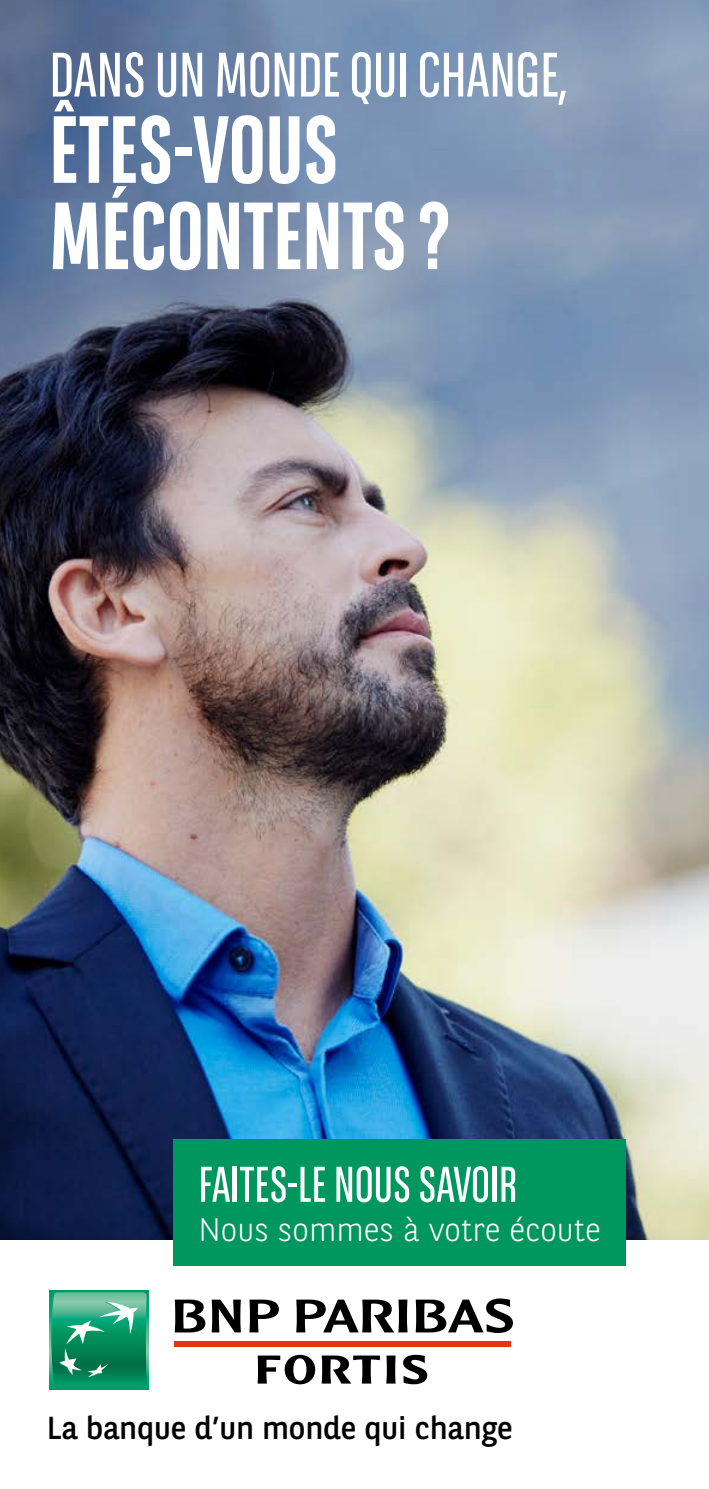
<style>
.page{position:relative;width:709px;height:1489px;background:#fff}
.page>*{position:absolute;margin:0;border:0;box-sizing:border-box;transform-origin:0 0}
.t1{font:700 95px/86.2px "BNPP Sans Condensed";color:#fff}
.t2{font:62.5px "BNPP Sans Condensed";color:#fff}
.t3{font:50px "BNPP Sans Condensed";color:#fff}
.t4{font:300 32.5px "BNPP Sans";color:#fff}
.t5{font:31.75px "BNPP Sans";letter-spacing:-.005em;color:#000}
</style>
<div class="page">
<img style="left:0;top:0;width:709px;height:1240px">
<div style="left:50px;top:1290px;width:99px;height:99px;background:linear-gradient(to right,#009c6a,#009c6a)"></div>
<svg style="left:51px;top:1292px;width:96px;height:94px;background:#2fa078"></svg>
<div style="left:175px;top:1341px;width:336px;height:5px;background:#e63312"></div>
<svg style="left:175px;top:1299px;width:30px;height:33px"></svg>
<svg style="left:212px;top:1299px;width:29px;height:33px"></svg>
<svg style="left:249px;top:1299px;width:30px;height:33px"></svg>
<svg style="left:296px;top:1299px;width:111px;height:33px"></svg>
<svg style="left:415px;top:1298px;width:98px;height:34px"></svg>
<svg style="left:257px;top:1354px;width:58px;height:30px"></svg>
<svg style="left:321px;top:1355px;width:59px;height:28px"></svg>
<svg style="left:386px;top:1355px;width:9px;height:28px"></svg>
<svg style="left:403px;top:1354px;width:24px;height:30px"></svg>
<div style="left:174px;top:1139px;width:452px;height:126px;background:#00975f"></div>
<h2 class="t2" style="left:50px;top:36px;width:519px">DANS UN MONDE QUI CHANGE,</h2>
<h1 class="t1" style="left:50px;top:107px;width:401px">ÊTES-VOUS<br>MÉCONTENTS?</h1>
<h3 class="t3" style="left:198px;top:1153px;width:320px">FAITES-LE NOUS SAVOIR</h3>
<p class="t4" style="left:198px;top:1207px;width:404px">Nous sommes à votre écoute</p>
<p class="t5" style="left:47px;top:1405px;width:467px">La banque d’un monde qui change</p>
</div>
